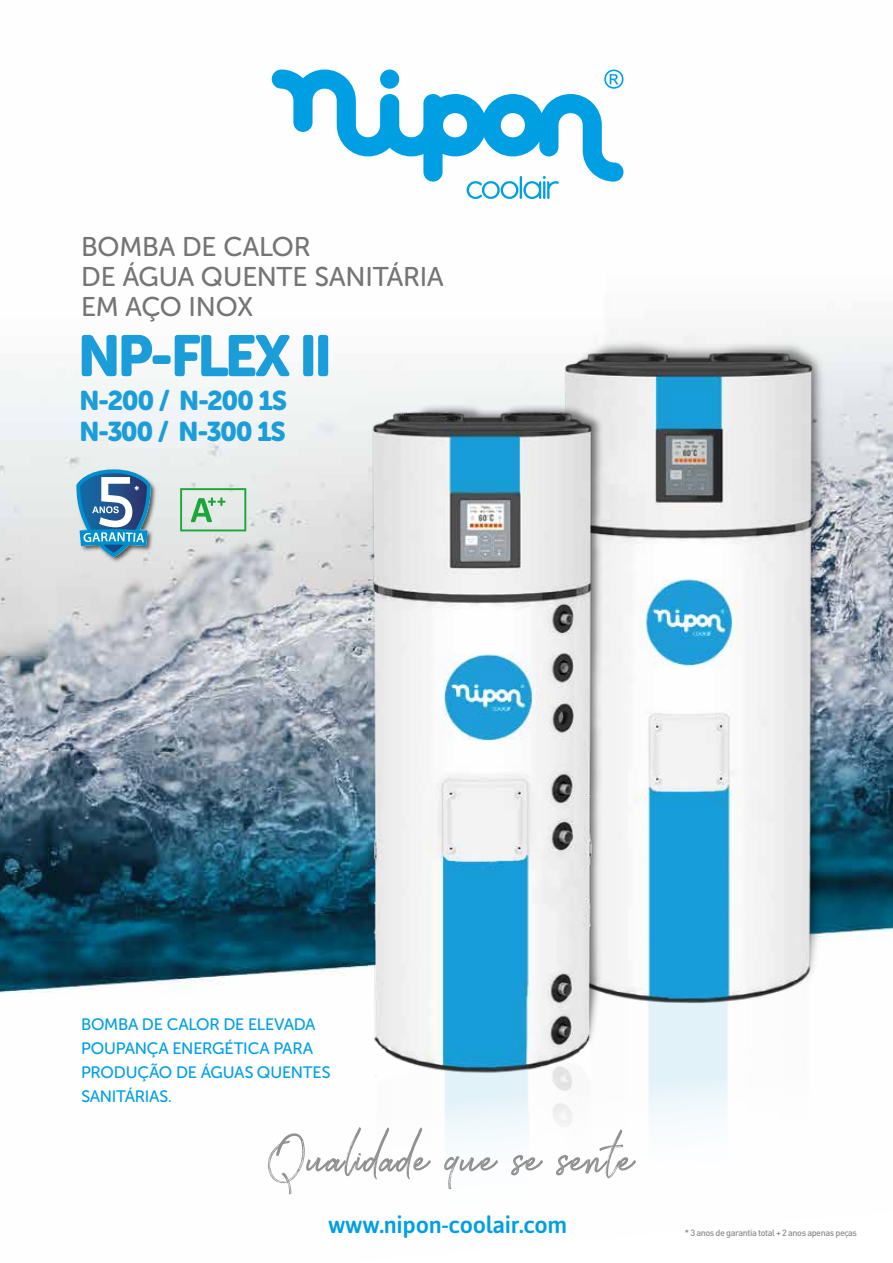
<style>
.page{position:relative;width:893px;height:1263px;background:#fff}
.page>*{position:absolute;margin:0;border:0;box-sizing:border-box;transform-origin:0 0}
.t1{font:57.75px "Museo Sans Rounded 900";letter-spacing:-.06em;color:#1b9dd9}
.t2{font:27px/30px "Museo Sans Rounded 500";letter-spacing:-.005em;color:#767575}
.t3{font:27px/30.9px "Museo Sans Rounded 900";letter-spacing:-.045em;color:#1b9dd9}
.t4{font:500 23.4px "Asap";letter-spacing:-.01em;color:#009fe3}
.t5{font:16.5px/24px "Museo Sans Rounded 500";letter-spacing:-.01em;color:#009fe3}
.t6{font:500 9px "DIN";letter-spacing:-.05em;color:#8c8c8b}
</style>
<div class="page">
<img style="left:0;top:69px;width:893px;height:925px">
<img style="left:529px;top:295px;width:341px;height:699px">
<img style="left:550px;top:338px;width:275px;height:662px">
<img style="left:352px;top:356px;width:298px;height:21px">
<img style="left:219px;top:377px;width:526px;height:681px">
<svg style="left:267px;top:1058px;width:461px;height:137px"></svg>
<svg style="left:272px;top:70px;width:351px;height:129px"></svg>
<svg style="left:268px;top:1127px;width:163px;height:67px"></svg>
<svg style="left:444px;top:1156px;width:54px;height:33px"></svg>
<svg style="left:511px;top:1155px;width:32px;height:20px"></svg>
<svg style="left:556px;top:1129px;width:80px;height:49px"></svg>
<svg style="left:180px;top:488px;width:66px;height:43px"></svg>
<img style="left:74px;top:467px;width:85px;height:97px">
<svg style="left:76px;top:469px;width:75px;height:88px"></svg>
<h2 class="t2" style="left:81px;top:232px;width:364px">BOMBA DE CALOR<br>DE ÁGUA QUENTE SANITÁRIA<br>EM AÇO INOX</h2>
<h1 class="t1" style="left:78px;top:323px;width:256px">NP-FLEX II</h1>
<h2 class="t3" style="left:79px;top:385px;width:209px">N-200 / N-200 1S<br>N-300 / N-300 1S</h2>
<p class="t5" style="left:81px;top:1012px;width:251px">BOMBA DE CALOR DE ELEVADA<br>POUPANÇA ENERGÉTICA PARA<br>PRODUÇÃO DE ÁGUAS QUENTES<br>SANITÁRIAS.</p>
<h3 class="t4" style="left:328px;top:1209px;width:241px">www.nipon-coolair.com</h3>
<p class="t6" style="left:685px;top:1227px;width:174px">* 3 anos de garantia total + 2 anos apenas peças</p>
</div>
